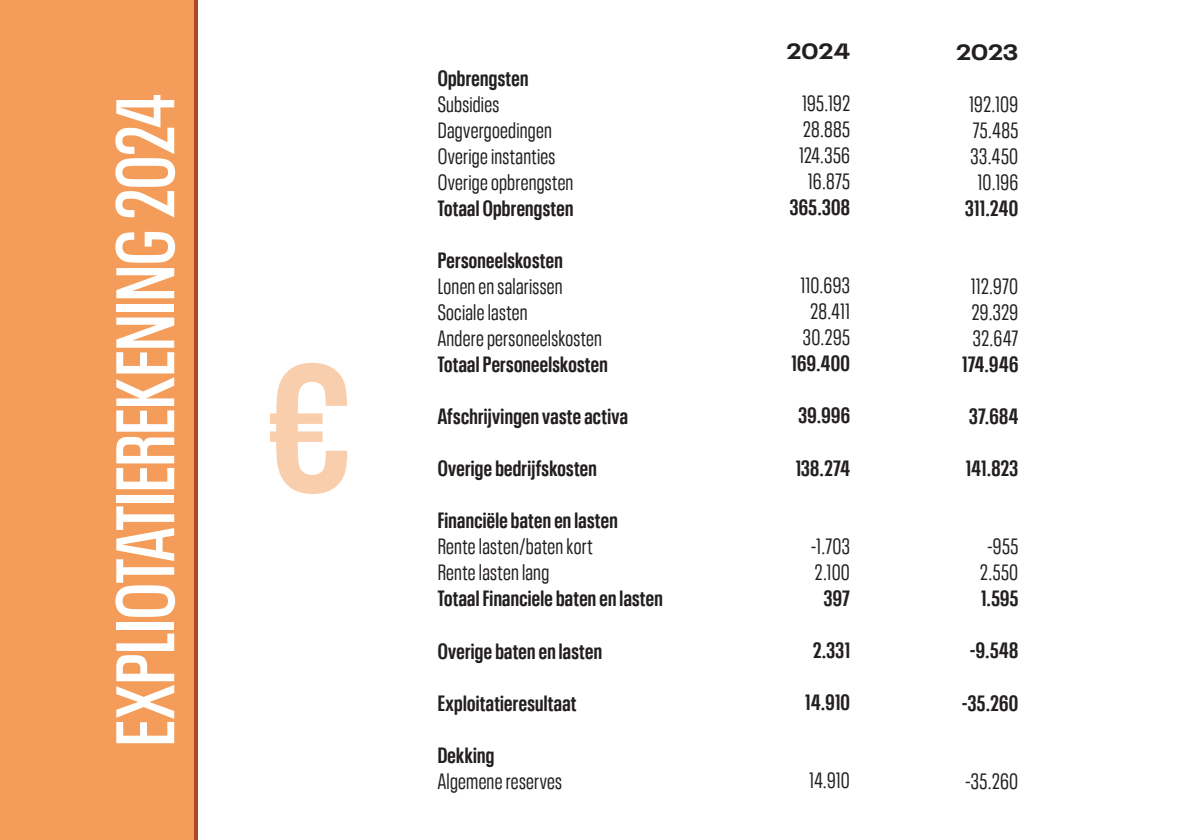
<style>
.page{position:relative;width:1191px;height:840px;background:#fff}
.page>*{position:absolute;margin:0;border:0;box-sizing:border-box;transform-origin:0 0}
.t1{font:700 condensed 180px "Neue Plak";color:#f49d5a}
.t2{font:600 condensed 82px "Neue Plak";letter-spacing:-.005em;color:#fff}
.t3{font:700 condensed 22px "Neue Plak";letter-spacing:.015em;color:#231f20}
.t4{font:condensed 22px/26px "Neue Plak";letter-spacing:.015em;color:#231f20;text-align:center}
.t5{font:700 expanded 22px "Neue Plak";letter-spacing:.015em;color:#231f20}
</style>
<div class="page">
<div style="left:0;top:1px;width:194px;height:838px;background:#f49d5a"></div>
<hr style="left:194px;top:0;width:4px;height:839px;background:#aa4927">
<h2 class="t2" style="left:88px;top:746px;width:653px;rotate:-90deg">EXPLIOTATIEREKENING 2024</h2>
<h1 class="t1" style="left:266px;top:300px;width:87px">€</h1>
<p class="t3" style="left:438px;top:62px;width:92px">Opbrengsten</p>
<p class="t4" style="left:438px;top:89px;width:137px;text-align:left">Subsidies<br>Dagvergoedingen<br>Overige instanties<br>Overige opbrengsten</p>
<p class="t3" style="left:438px;top:192px;width:137px">Totaal Opbrengsten</p>
<p class="t3" style="left:438px;top:244px;width:126px">Personeelskosten</p>
<p class="t4" style="left:438px;top:271px;width:166px;text-align:left">Lonen en salarissen<br>Sociale lasten<br>Andere personeelskosten</p>
<p class="t3" style="left:438px;top:348px;width:172px">Totaal Personeelskosten</p>
<p class="t3" style="left:438px;top:400px;width:192px">Afschrijvingen vaste activa</p>
<p class="t3" style="left:438px;top:452px;width:161px">Overige bedrijfskosten</p>
<p class="t3" style="left:438px;top:504px;width:181px">Financiële baten en lasten</p>
<p class="t4" style="left:438px;top:531px;width:156px;text-align:left">Rente lasten/baten kort<br>Rente lasten lang</p>
<p class="t3" style="left:438px;top:582px;width:227px">Totaal Financiele baten en lasten</p>
<p class="t3" style="left:438px;top:634px;width:166px">Overige baten en lasten</p>
<p class="t3" style="left:438px;top:686px;width:140px">Exploitatieresultaat</p>
<p class="t3" style="left:438px;top:738px;width:58px">Dekking</p>
<p class="t4" style="left:438px;top:765px;width:126px">Algemene reserves</p>
<p class="t5" style="left:787px;top:33px;width:65px">2024</p>
<p class="t4" style="left:799px;top:88px;width:53px">195.192<br>28.885<br>124.356<br>16.875</p>
<p class="t3" style="left:790px;top:192px;width:62px">365.308</p>
<p class="t4" style="left:800px;top:270px;width:51px">110.693<br>28.411<br>30.295</p>
<p class="t3" style="left:791px;top:348px;width:60px">169.400</p>
<p class="t3" style="left:798px;top:400px;width:53px">39.996</p>
<p class="t3" style="left:795px;top:452px;width:56px">138.274</p>
<p class="t4" style="left:811px;top:530px;width:41px;text-align:left">-1.703<br>2.100</p>
<p class="t3" style="left:823px;top:582px;width:28px">397</p>
<p class="t3" style="left:813px;top:634px;width:38px">2.331</p>
<p class="t3" style="left:805px;top:686px;width:46px">14.910</p>
<p class="t4" style="left:809px;top:764px;width:43px">14.910</p>
<p class="t5" style="left:956px;top:34px;width:63px">2023</p>
<p class="t4" style="left:969px;top:89px;width:51px">192.109<br>75.485<br>33.450<br>10.196</p>
<p class="t3" style="left:965px;top:192px;width:55px">311.240</p>
<p class="t4" style="left:970px;top:271px;width:49px;text-align:justify">112.970<br>29.329<br>32.647</p>
<p class="t3" style="left:962px;top:348px;width:58px">174.946</p>
<p class="t3" style="left:969px;top:400px;width:51px">37.684</p>
<p class="t3" style="left:965px;top:452px;width:54px">141.823</p>
<p class="t4" style="left:980px;top:531px;width:40px">-955<br>2.550</p>
<p class="t3" style="left:981px;top:582px;width:39px">1.595</p>
<p class="t3" style="left:969px;top:634px;width:50px">-9.548</p>
<p class="t3" style="left:961px;top:686px;width:58px">-35.260</p>
<p class="t4" style="left:965px;top:765px;width:55px">-35.260</p>
</div>
